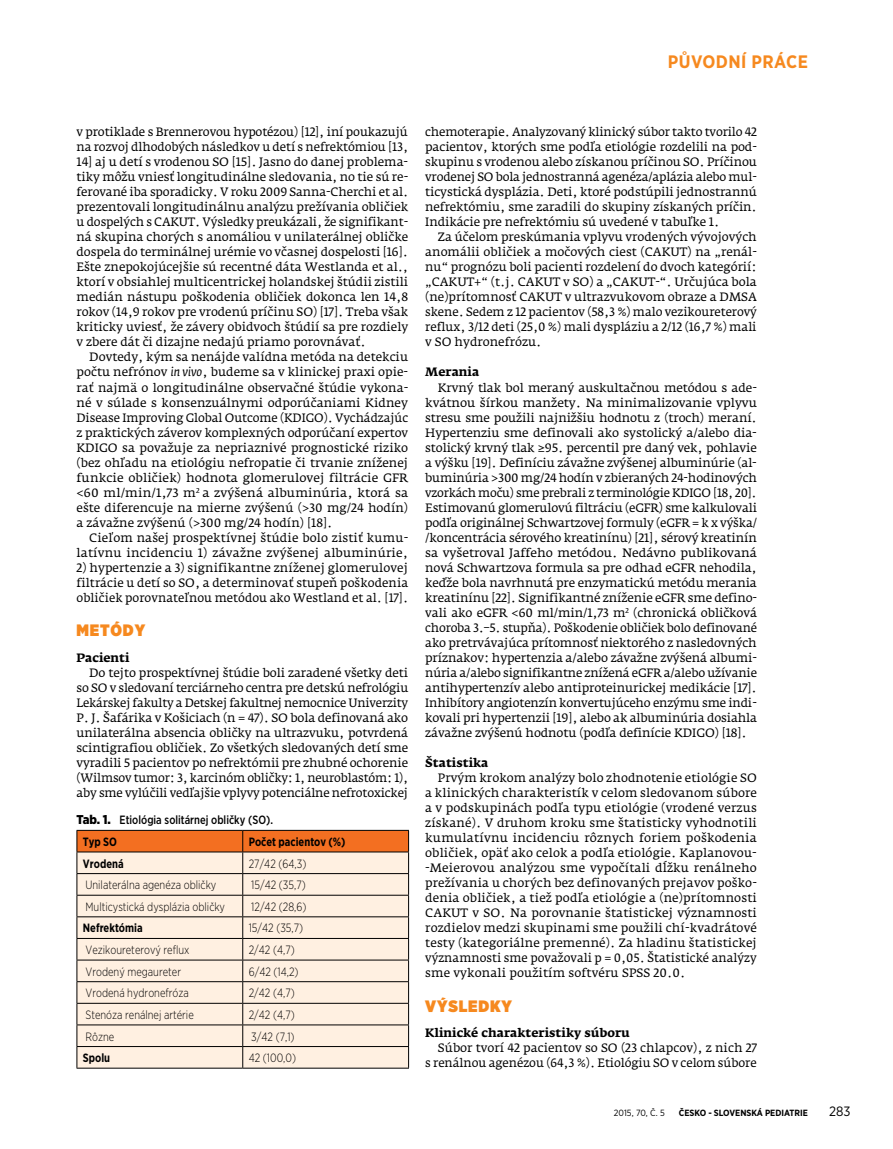
<style>
.page{position:relative;width:893px;height:1149px;background:#fff}
.page>*{position:absolute;margin:0;border:0;box-sizing:border-box;transform-origin:0 0}
.t1{font:700 18px "Gotham Narrow";letter-spacing:.025em;color:#f6891f}
.t2{font:900 16.5px "Gotham Narrow";letter-spacing:.05em;color:#f6891f}
.t3{font:13.5px "Gotham Narrow";color:#000}
.t4{font:12px/15px "Fedra Serif A Pro";color:#000;text-align:justify}
.t5{font:300 12px "Gotham Narrow";color:#000;scale:.9 1}
.t6{font:700 12px "Fedra Serif A Pro";color:#000}
.t7{font:500 12px/21.9px "Gotham Narrow";color:#000;scale:.9 1}
.t8{font:700 12px "Gotham Narrow";color:#000;scale:.9 1}
.t9{font:700 9px "Gotham Narrow";color:#000}
.t10{font:9px "Gotham Narrow";letter-spacing:-.005em;color:#000}
.s1{font-style:italic}
.s2{font-weight:900;font-size:12.75px}
.s3{font-weight:700}
</style>
<div class="page">
<hr style="left:77px;top:829px;width:166px;height:1px;background:#000">
<hr style="left:243px;top:829px;width:166px;height:1px;background:#000">
<hr style="left:77px;top:1067px;width:166px;height:1px;background:#000">
<svg style="left:77px;top:830px;width:332px;height:237px;background:#f0d8c4"></svg>
<hr style="left:243px;top:1067px;width:166px;height:1px;background:#000">
<h1 class="t1" style="left:668px;top:50px;width:142px">PŮVODNÍ PRÁCE</h1>
<p class="t4" style="left:77px;top:124px;width:333px">v protiklade s Brennerovou hypotézou) [12], iní poukazujú na rozvoj dlhodobých následkov u detí s nefrektómiou [13, 14] aj u detí s vrodenou SO [15]. Jasno do danej problema&shy;tiky môžu vniesť longitudinálne sledovania, no tie sú re&shy;ferované iba sporadicky. V roku 2009 Sanna-Cherchi et al. prezentovali longitudinálnu analýzu prežívania obličiek u dospelých s CAKUT. Výsledky preukázali, že signifikant&shy;ná skupina chorých s anomáliou v unilaterálnej obličke dospela do terminálnej urémie vo včasnej dospelosti [16].<br>Ešte znepokojúcejšie sú recentné dáta Westlanda et al., ktorí v obsiahlej multicentrickej holandskej štúdii zistili medián nástupu poškodenia obličiek dokonca len 14,8 rokov (14,9 rokov pre vrodenú príčinu SO) [17]. Treba však kriticky uviesť, že závery obidvoch štúdií sa pre rozdiely v zbere dát či dizajne nedajú priamo porovnávať.</p>
<p class="t4" style="left:77px;top:349px;width:333px;text-indent:13px">Dovtedy, kým sa nenájde valídna metóda na detekciu počtu nefrónov <span class="s1">in vivo</span>, budeme sa v klinickej praxi opie&shy;rať najmä o longitudinálne observačné štúdie vykona&shy;né v súlade s konsenzuálnymi odporúčaniami Kidney Disease Improving Global Outcome (KDIGO). Vychádzajúc z praktických záverov komplexných odporúčaní expertov KDIGO sa považuje za nepriaznivé prognostické riziko (bez ohľadu na etiológiu nefropatie či trvanie zníženej funkcie obličiek) hodnota glomerulovej filtrácie GFR &lt;60 ml/min/1,73 m<sup>2</sup> a zvýšená albuminúria, ktorá sa ešte diferencuje na mierne zvýšenú (&gt;30 mg/24 hodín) a závažne zvýšenú (&gt;300 mg/24 hodín) [18].</p>
<p class="t4" style="left:77px;top:529px;width:333px;text-align:right">Cieľom našej prospektívnej štúdie bolo zistiť kumu&shy;latívnu incidenciu 1) závažne zvýšenej albuminúrie,</p>
<p class="t4" style="left:77px;top:559px;width:333px">2) hypertenzie a 3) signifikantne zníženej glomerulovej filtrácie u detí so SO, a determinovať stupeň poškodenia obličiek porovnateľnou metódou ako Westland et al. [17].</p>
<h2 class="t2" style="left:77px;top:619px;width:70px">METÓDY</h2>
<p class="t6" style="left:77px;top:649px;width:55px">Pacienti</p>
<p class="t4" style="left:77px;top:664px;width:333px;text-indent:13px">Do tejto prospektívnej štúdie boli zaradené všetky deti so SO v sledovaní terciárneho centra pre detskú nefrológiu Lekárskej fakulty a Detskej fakultnej nemocnice Univerzity P. J. Šafárika v Košiciach (n = 47). SO bola definovaná ako unilaterálna absencia obličky na ultrazvuku, potvrdená scintigrafiou obličiek. Zo všetkých sledovaných detí sme vyradili 5 pacientov po nefrektómii pre zhubné ochorenie (Wilmsov tumor: 3, karcinóm obličky: 1, neuroblastóm: 1), aby sme vylúčili vedľajšie vplyvy potenciálne nefrotoxickej</p>
<p class="t7" style="left:83px;top:808px;width:213px;text-indent:-6px"><span class="s2">Tab. 1.</span> Etiológia solitárnej obličky (SO).<br><span class="s3">Typ SO</span></p>
<p class="t8" style="left:249px;top:833px;width:109px">Počet pacientov (%)</p>
<p class="t8" style="left:83px;top:855px;width:47px">Vrodená</p>
<p class="t5" style="left:249px;top:855px;width:66px">27/42 (64,3)</p>
<p class="t5" style="left:85px;top:877px;width:147px">Unilaterálna agenéza obličky</p>
<p class="t5" style="left:251px;top:877px;width:62px">15/42 (35,7)</p>
<p class="t5" style="left:85px;top:899px;width:157px">Multicystická dysplázia obličky</p>
<p class="t5" style="left:251px;top:899px;width:63px">12/42 (28,6)</p>
<p class="t8" style="left:83px;top:920px;width:68px">Nefrektómia</p>
<p class="t5" style="left:249px;top:920px;width:62px">15/42 (35,7)</p>
<p class="t5" style="left:85px;top:942px;width:117px">Vezikoureterový reflux</p>
<p class="t5" style="left:249px;top:942px;width:53px">2/42 (4,7)</p>
<p class="t5" style="left:85px;top:963px;width:108px">Vrodený megaureter</p>
<p class="t5" style="left:249px;top:963px;width:57px">6/42 (14,2)</p>
<p class="t5" style="left:85px;top:985px;width:116px">Vrodená hydronefróza</p>
<p class="t5" style="left:249px;top:985px;width:53px">2/42 (4,7)</p>
<p class="t5" style="left:85px;top:1007px;width:122px">Stenóza renálnej artérie</p>
<p class="t5" style="left:249px;top:1007px;width:53px">2/42 (4,7)</p>
<p class="t5" style="left:85px;top:1028px;width:34px">Rôzne</p>
<p class="t5" style="left:251px;top:1028px;width:50px">3/42 (7,1)</p>
<p class="t8" style="left:83px;top:1049px;width:32px">Spolu</p>
<p class="t5" style="left:249px;top:1050px;width:54px">42 (100,0)</p>
<p class="t4" style="left:425px;top:124px;width:333px">chemoterapie. Analyzovaný klinický súbor takto tvorilo 42 pacientov, ktorých sme podľa etiológie rozdelili na pod&shy;skupinu s vrodenou alebo získanou príčinou SO. Príčinou vrodenej SO bola jednostranná agenéza/aplázia alebo mul&shy;ticystická dysplázia. Deti, ktoré podstúpili jednostrannú nefrektómiu, sme zaradili do skupiny získaných príčin.<br>Indikácie pre nefrektómiu sú uvedené v tabuľke 1.</p>
<p class="t4" style="left:425px;top:229px;width:333px;text-indent:13px">Za účelom preskúmania vplyvu vrodených vývojových anomálii obličiek a močových ciest (CAKUT) na „renál&shy;nu“ prognózu boli pacienti rozdelení do dvoch kategórií: „CAKUT+“ (t.j. CAKUT v SO) a „CAKUT-“. Určujúca bola (ne)prítomnosť CAKUT v ultrazvukovom obraze a DMSA skene. Sedem z 12 pacientov (58,3 %) malo vezikoureterový reflux, 3/12 deti (25,0 %) mali dyspláziu a 2/12 (16,7 %) mali v SO hydronefrózu.</p>
<p class="t6" style="left:425px;top:364px;width:56px">Merania</p>
<p class="t4" style="left:425px;top:379px;width:333px;text-indent:13px">Krvný tlak bol meraný auskultačnou metódou s ade&shy;kvátnou šírkou manžety. Na minimalizovanie vplyvu stresu sme použili najnižšiu hodnotu z (troch) meraní.<br>Hypertenziu sme definovali ako systolický a/alebo dia&shy;stolický krvný tlak ≥95. percentil pre daný vek, pohlavie a výšku [19]. Definíciu závažne zvýšenej albuminúrie (al&shy;buminúria &gt;300 mg/24 hodín v zbieraných 24-hodinových vzorkách moču) sme prebrali z terminológie KDIGO [18, 20].<br>Estimovanú glomerulovú filtráciu (eGFR) sme kalkulovali podľa originálnej Schwartzovej formuly (eGFR = k x výška/ /koncentrácia sérového kreatinínu) [21], sérový kreatinín sa vyšetroval Jaffeho metódou. Nedávno publikovaná nová Schwartzova formula sa pre odhad eGFR nehodila, keďže bola navrhnutá pre enzymatickú metódu merania kreatinínu [22]. Signifikantné zníženie eGFR sme defino&shy;vali ako eGFR &lt;60 ml/min/1,73 m<sup>2</sup> (chronická obličková choroba 3.–5. stupňa). Poškodenie obličiek bolo definované ako pretrvávajúca prítomnosť niektorého z nasledovných príznakov: hypertenzia a/alebo závažne zvýšená albumi&shy;núria a/alebo signifikantne znížená eGFR a/alebo užívanie antihypertenzív alebo antiproteinurickej medikácie [17].<br>Inhibítory angiotenzín konvertujúceho enzýmu sme indi&shy;kovali pri hypertenzii [19], alebo ak albuminúria dosiahla závažne zvýšenú hodnotu (podľa definície KDIGO) [18].</p>
<p class="t6" style="left:425px;top:754px;width:65px">Štatistika</p>
<p class="t4" style="left:425px;top:769px;width:333px;text-indent:13px">Prvým krokom analýzy bolo zhodnotenie etiológie SO a klinických charakteristík v celom sledovanom súbore a v podskupinách podľa typu etiológie (vrodené verzus získané). V druhom kroku sme štatisticky vyhodnotili kumulatívnu incidenciu rôznych foriem poškodenia obličiek, opäť ako celok a podľa etiológie. Kaplanovou--Meierovou analýzou sme vypočítali dĺžku renálneho prežívania u chorých bez definovaných prejavov poško&shy;denia obličiek, a tiež podľa etiológie a (ne)prítomnosti CAKUT v SO. Na porovnanie štatistickej významnosti rozdielov medzi skupinami sme použili chí-kvadrátové testy (kategoriálne premenné). Za hladinu štatistickej významnosti sme považovali p = 0,05. Štatistické analýzy sme vykonali použitím softvéru SPSS 20.0.</p>
<h2 class="t2" style="left:425px;top:994px;width:88px">VÝSLEDKY</h2>
<p class="t6" style="left:425px;top:1024px;width:206px">Klinické charakteristiky súboru</p>
<p class="t4" style="left:425px;top:1039px;width:333px;text-align:right">Súbor tvorí 42 pacientov so SO (23 chlapcov), z nich 27<br>s renálnou agenézou (64,3 %). Etiológiu SO v celom súbore</p>
<p class="t10" style="left:614px;top:1106px;width:52px">2015, 70, Č. 5</p>
<p class="t9" style="left:679px;top:1106px;width:130px">ČESKO - SLOVENSKÁ PEDIATRIE</p>
<p class="t3" style="left:829px;top:1102px;width:23px">283</p>
</div>
